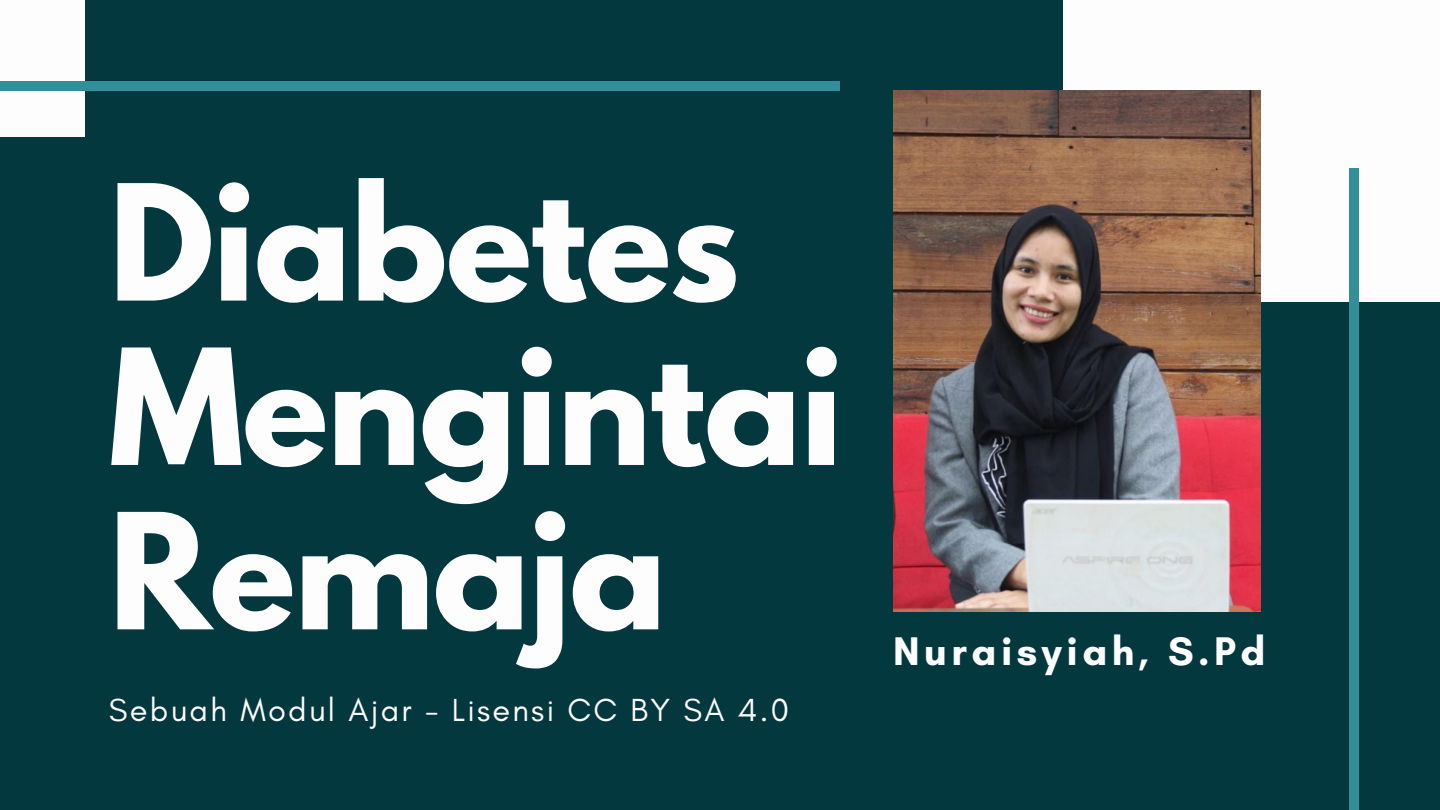
<style>
.page{position:relative;width:1440px;height:810px;background:#04383f}
.page>*{position:absolute;margin:0;border:0;box-sizing:border-box;transform-origin:0 0}
.t1{font:700 142.4px/164.4px "League Spartan";letter-spacing:-.01em;color:#fdfdfd}
.t2{font:700 40.7px "Glacial Indifference";letter-spacing:.11em;color:#fdfdfd}
.t3{font:32.6px "Glacial Indifference";letter-spacing:.07em;color:#fdfdfd}
</style>
<div class="page">
<div style="left:1063px;top:0;width:377px;height:301px;background:#fdfdfd"></div>
<div style="left:1350px;top:168px;width:9px;height:642px;background:#318f9a"></div>
<div style="left:0;top:0;width:85px;height:137px;background:#fdfdfd"></div>
<div style="left:0;top:81px;width:840px;height:10px;background:#318f9a"></div>
<img style="left:893px;top:91px;width:368px;height:520px">
<p class="t1" style="left:109px;top:179px;width:736px">Diabetes<br>Mengintai<br>Remaja</p>
<p class="t3" style="left:109px;top:690px;width:682px">Sebuah Modul Ajar - Lisensi CC BY SA 4.0</p>
<p class="t2" style="left:893px;top:627px;width:374px">Nuraisyiah, S.Pd</p>
</div>
